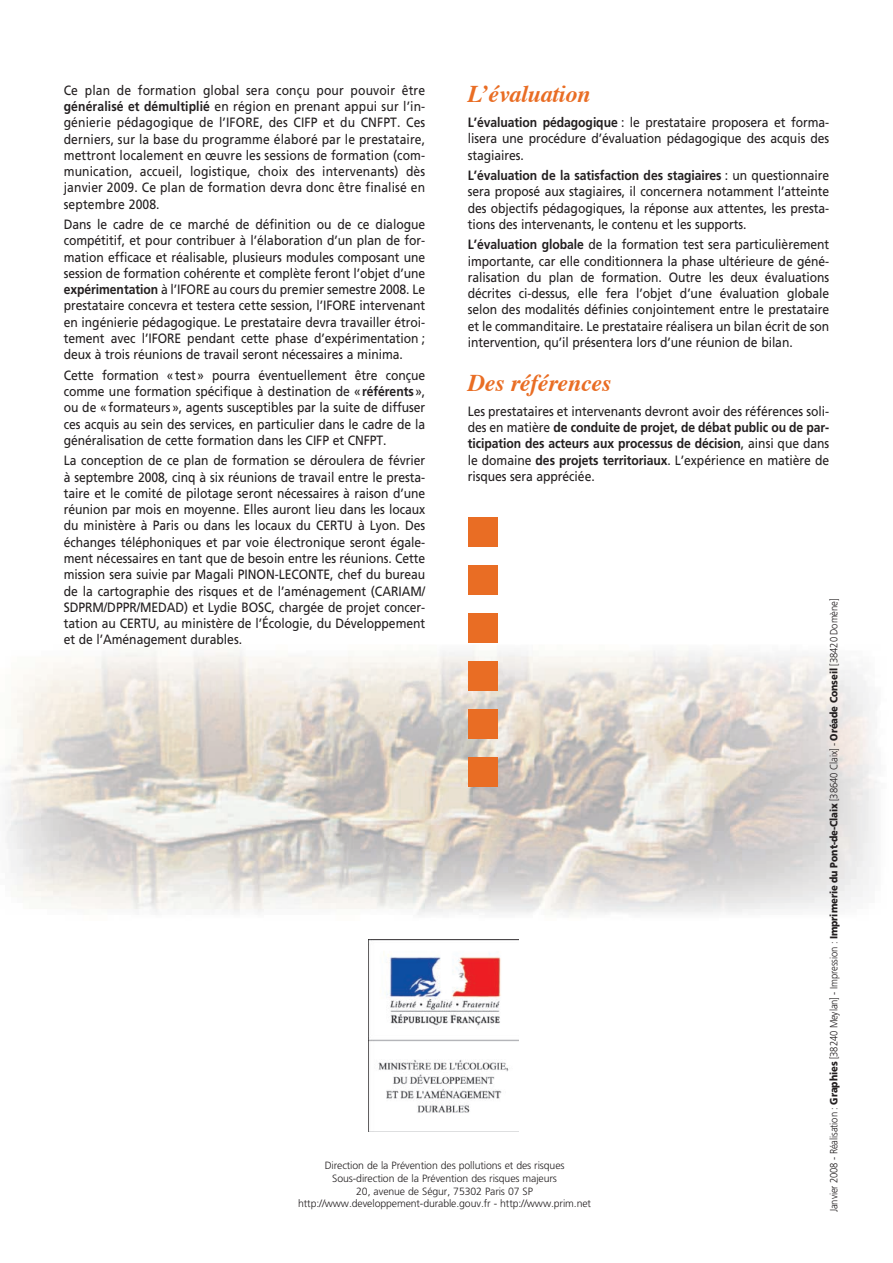
<style>
.page{position:relative;width:893px;height:1263px;background:#fff}
.page>*{position:absolute;margin:0;border:0;box-sizing:border-box;transform-origin:0 0}
.t1{font:italic 700 24px "Times";letter-spacing:-.01em;color:#e96d24}
.t2{font:13.5px/16.2px "Frutiger";letter-spacing:-.005em;color:#231f20;text-align:justify;scale:.9 1}
.t3{font:300 10.5px/12.6px "Frutiger";letter-spacing:-.01em;color:#231f20;text-align:center}
.t4{font:300 10.5px "Frutiger";letter-spacing:-.01em;color:#231f20;scale:.9 1}
.s1{font-weight:700}
.s2{font-weight:900}
</style>
<div class="page">
<img style="left:5px;top:650px;width:872px;height:265px">
<div style="left:468px;top:661px;width:29px;height:30px;background:#e96d24"></div>
<div style="left:468px;top:709px;width:29px;height:30px;background:#e96d24"></div>
<div style="left:468px;top:757px;width:29px;height:30px;background:#e96d24"></div>
<div style="left:468px;top:518px;width:29px;height:29px;background:#e96d24"></div>
<div style="left:468px;top:565px;width:29px;height:30px;background:#e96d24"></div>
<div style="left:468px;top:613px;width:29px;height:30px;background:#e96d24"></div>
<img style="left:369px;top:940px;width:150px;height:173px">
<p class="t2" style="left:64px;top:82px;width:403px">Ce plan de formation global sera conçu pour pouvoir être <span class="s1">généralisé et démultiplié</span> en région en prenant appui sur l’in&shy;génierie pédagogique de l’IFORE, des CIFP et du CNFPT. Ces derniers, sur la base du programme élaboré par le prestataire, mettront localement en œuvre les sessions de formation (com&shy;munication, accueil, logistique, choix des intervenants) dès janvier 2009. Ce plan de formation devra donc être finalisé en septembre 2008.</p>
<p class="t2" style="left:64px;top:216px;width:403px">Dans le cadre de ce marché de définition ou de ce dialogue compétitif, et pour contribuer à l’élaboration d’un plan de for&shy;mation efficace et réalisable, plusieurs modules composant une session de formation cohérente et complète feront l’objet d’une <span class="s1">expérimentation</span> à l’IFORE au cours du premier semestre 2008. Le prestataire concevra et testera cette session, l’IFORE intervenant en ingénierie pédagogique. Le prestataire devra travailler étroi&shy;tement avec l’IFORE pendant cette phase d’expérimentation ; deux à trois réunions de travail seront nécessaires a minima.</p>
<p class="t2" style="left:64px;top:367px;width:403px">Cette formation « test » pourra éventuellement être conçue comme une formation spécifique à destination de « <span class="s1">référents</span> », ou de « formateurs », agents susceptibles par la suite de diffuser ces acquis au sein des services, en particulier dans le cadre de la généralisation de cette formation dans les CIFP et CNFPT.</p>
<p class="t2" style="left:64px;top:452px;width:403px">La conception de ce plan de formation se déroulera de février à septembre 2008, cinq à six réunions de travail entre le presta&shy;taire et le comité de pilotage seront nécessaires à raison d’une réunion par mois en moyenne. Elles auront lieu dans les locaux du ministère à Paris ou dans les locaux du CERTU à Lyon. Des échanges téléphoniques et par voie électronique seront égale&shy;ment nécessaires en tant que de besoin entre les réunions. Cette mission sera suivie par Magali PINON-LECONTE, chef du bureau de la cartographie des risques et de l’aménagement (CARIAM/ SDPRM/DPPR/MEDAD) et Lydie BOSC, chargée de projet concer&shy;tation au CERTU, au ministère de l’Écologie, du Développement et de l’Aménagement durables.</p>
<h1 class="t1" style="left:468px;top:79px;width:124px">Lʼévaluation</h1>
<p class="t2" style="left:468px;top:114px;width:403px"><span class="s1">L’évaluation pédagogique</span> : le prestataire proposera et forma&shy;lisera une procédure d’évaluation pédagogique des acquis des stagiaires.</p>
<p class="t2" style="left:468px;top:167px;width:403px"><span class="s1">L’évaluation de la satisfaction des stagiaires</span> : un questionnaire sera proposé aux stagiaires, il concernera notamment l’atteinte des objectifs pédagogiques, la réponse aux attentes, les presta&shy;tions des intervenants, le contenu et les supports.</p>
<p class="t2" style="left:468px;top:236px;width:403px"><span class="s1">L’évaluation globale</span> de la formation test sera particulièrement importante, car elle conditionnera la phase ultérieure de géné&shy;ralisation du plan de formation. Outre les deux évaluations décrites ci-dessus, elle fera l’objet d’une évaluation globale selon des modalités définies conjointement entre le prestataire et le commanditaire. Le prestataire réalisera un bilan écrit de son intervention, qu’il présentera lors d’une réunion de bilan.</p>
<h1 class="t1" style="left:468px;top:367px;width:145px">Des références</h1>
<p class="t2" style="left:468px;top:403px;width:403px">Les prestataires et intervenants devront avoir des références soli&shy;des en matière <span class="s1">de conduite de projet, de débat public ou de par&shy;ticipation des acteurs aux processus de décision</span>, ainsi que dans le domaine <span class="s1">des projets territoriaux</span>. L’expérience en matière de risques sera appréciée.</p>
<p class="t4" style="left:828px;top:1212px;width:683px;rotate:-90deg">Janvier 2008 - Réalisation : <span class="s2">Graphies</span> [38240 Meylan] - Impression : <span class="s2">Imprimerie du Pont-de-Claix</span> [38640 Claix] - <span class="s2">Oréade Conseil</span> [38420 Domène]</p>
<p class="t3" style="left:298px;top:1159px;width:294px">Direction de la Prévention des pollutions et des risques Sous-direction de la Prévention des risques majeurs<br>20, avenue de Ségur, 75302 Paris 07 SP http://www.developpement-durable.gouv.fr - http://www.prim.net</p>
</div>
